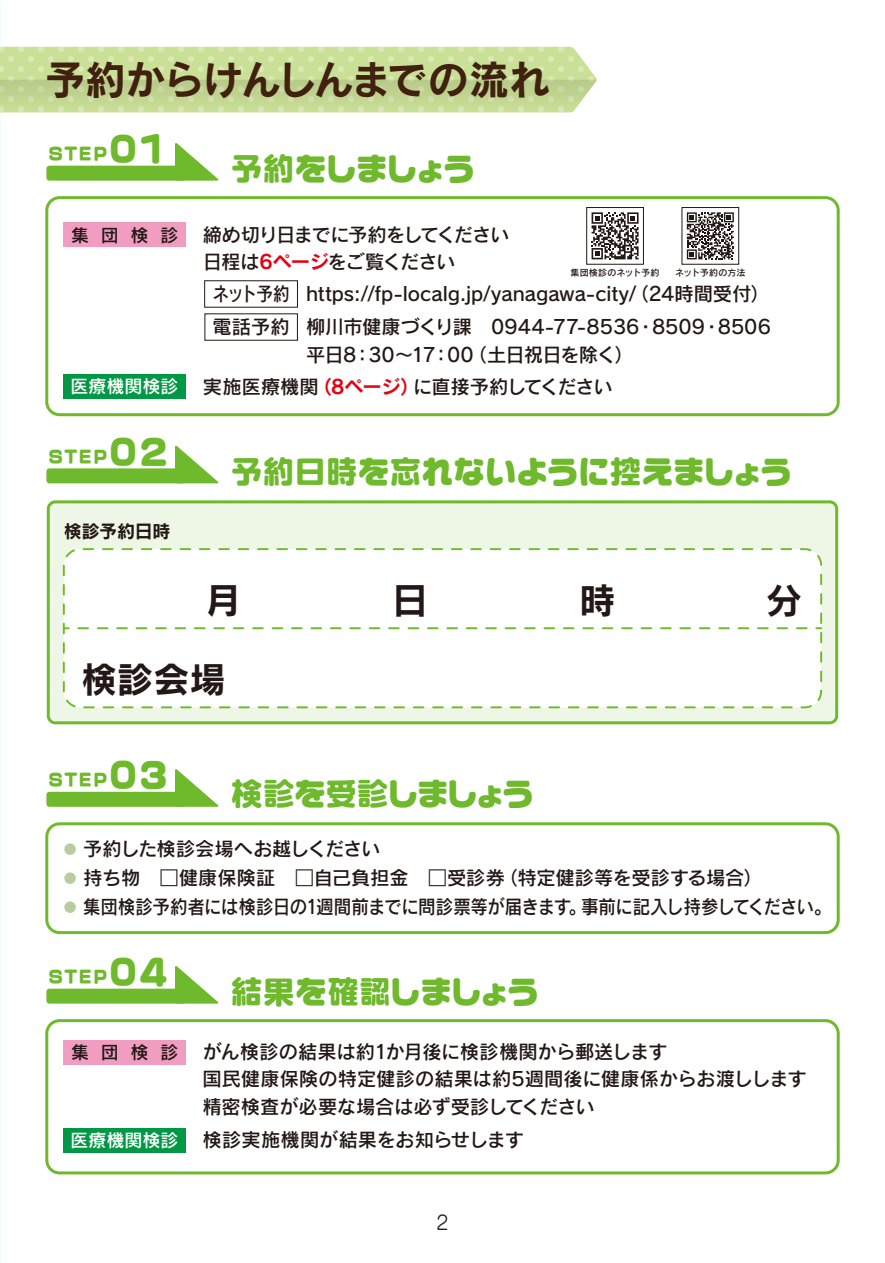
<style>
.page{position:relative;width:885px;height:1263px;background:#fff}
.page>*{position:absolute;margin:0;border:0;box-sizing:border-box;transform-origin:0 0}
.t1{font:40.5px "Rodin Pro B";letter-spacing:-.045em;color:#40210f}
.t2{font:36px/78.9px "Rodin Pro B";color:#231815}
.t3{font:31.5px "VD Logo Maru Ultra G";letter-spacing:.015em;color:#6fb92c}
.t4{font:19.5px "Seurat Pro M";color:#231815}
.t5{font:19.2px/27.3px "Rodin Pro DB";letter-spacing:-.015em;color:#231815}
.t6{font:19.2px "Rodin Pro DB";letter-spacing:-.035em;color:#231815;scale:.91 1}
.t7{font:19.2px/27.3px "Rodin Pro DB";letter-spacing:-.075em;color:#231815}
.t8{font:19.2px "Rodin Pro DB";letter-spacing:-.045em;color:#231815}
.t9{font:19.2px "Rodin Pro DB";letter-spacing:-.055em;color:#231815}
.t10{font:19.2px "Rodin Pro DB";letter-spacing:-.015em;color:#231815;scale:.86 1}
.t11{font:18px "Rodin Pro DB";letter-spacing:.005em;color:#fff}
.t12{font:18px "Rodin Pro DB";letter-spacing:.65em;color:#231815}
.t13{font:18px "Rodin Pro B";letter-spacing:-.015em;color:#231815}
.t14{font:17.55px "VD Logo Maru Ultra G";letter-spacing:.06em;color:#6fb92c}
.t15{font:9px "Rodin Pro DB";letter-spacing:.01em;color:#231815}
.s1{font-size:35.85px}
.s2{font-family:"Rodin Pro B";color:#e50012}
.s3{font-size:12.9px;color:#b7cd9e}
</style>
<div class="page">
<svg style="left:0;top:47px;width:596px;height:65px;background:#c8db99"></svg>
<div style="left:45px;top:196px;width:794px;height:220px;border:3px solid #6fba2c;border-radius:13px"></div>
<div style="left:45px;top:1019px;width:794px;height:155px;border:3px solid #6fba2c;border-radius:13px"></div>
<div style="left:45px;top:822px;width:794px;height:112px;border:3px solid #6fba2c;border-radius:13px"></div>
<svg style="left:47px;top:500px;width:791px;height:224px;background:#e0f0d2"></svg>
<div style="left:64px;top:549px;width:757px;height:158px;background:#fff;border-radius:16px"></div>
<div style="left:63px;top:548px;width:759px;height:160px;border:2px dashed #6fb92c;border-radius:16px"></div>
<svg style="left:78px;top:627px;width:743px;height:2px"></svg>
<svg style="left:591px;top:212px;width:47px;height:47px"></svg>
<div style="left:586px;top:207px;width:57px;height:57px;border:1px solid #231815"></div>
<svg style="left:686px;top:212px;width:47px;height:47px"></svg>
<div style="left:204px;top:313px;width:94px;height:28px;border:1px solid #231815"></div>
<div style="left:63px;top:223px;width:123px;height:24px;background:#f09dc1"></div>
<div style="left:64px;top:374px;width:122px;height:25px;background:#009844"></div>
<div style="left:63px;top:1040px;width:123px;height:24px;background:#f09dc1"></div>
<div style="left:64px;top:1128px;width:122px;height:24px;background:#009844"></div>
<div style="left:46px;top:166px;width:139px;height:15px;background:#6fb92c;border-radius:3px"></div>
<svg style="left:175px;top:143px;width:44px;height:38px"></svg>
<div style="left:46px;top:989px;width:139px;height:15px;background:#6fb92c;border-radius:3px"></div>
<svg style="left:175px;top:966px;width:44px;height:38px"></svg>
<div style="left:46px;top:468px;width:139px;height:15px;background:#6fb92c;border-radius:3px"></div>
<svg style="left:175px;top:445px;width:44px;height:38px"></svg>
<div style="left:46px;top:792px;width:139px;height:15px;background:#6fb92c;border-radius:3px"></div>
<svg style="left:175px;top:769px;width:44px;height:38px"></svg>
<h1 class="t1" style="left:45px;top:53px;width:506px">予約からけんしんまでの流れ</h1>
<p class="t14" style="left:48px;top:145px;width:120px">STEP<span class="s1">01</span></p>
<p class="t12" style="left:71px;top:223px;width:109px">集団検診</p>
<p class="t11" style="left:71px;top:374px;width:109px">医療機関検診</p>
<p class="t14" style="left:48px;top:448px;width:120px">STEP<span class="s1">02</span></p>
<p class="t13" style="left:64px;top:519px;width:108px">検診予約日時</p>
<h3 class="t3" style="left:231px;top:153px;width:245px">予約をしましょう</h3>
<p class="t7" style="left:203px;top:220px;width:308px">締め切り日までに予約をしてください日程は<span class="s2">6ページ</span>をご覧ください</p>
<p class="t15" style="left:570px;top:266px;width:90px">集団検診のネット予約</p>
<p class="t15" style="left:675px;top:266px;width:72px">ネット予約の方法</p>
<p class="t10" style="left:213px;top:281px;width:91px">ネット予約</p>
<p class="t5" style="left:213px;top:313px;width:79px">電話予約</p>
<p class="t5" style="left:306px;top:277px;width:466px;line-height:33px">https://fp-localg.jp/yanagawa-city/（24時間受付）柳川市健康づくり課　0944-77-8536・8509・8506</p>
<p class="t8" style="left:306px;top:342px;width:329px">平日8：30～17：00（土日祝日を除く）</p>
<p class="t5" style="left:203px;top:372px;width:411px">実施医療機関<span class="s2">（8ページ）</span>に直接予約してください</p>
<h3 class="t3" style="left:231px;top:455px;width:561px">予約日時を忘れないように控えましょう</h3>
<h2 class="t2" style="left:81px;top:559px;width:161px;text-indent:124px">月検診会場</h2>
<h2 class="t2" style="left:392px;top:559px;width:37px">日</h2>
<h2 class="t2" style="left:579px;top:559px;width:37px">時</h2>
<h2 class="t2" style="left:766px;top:559px;width:37px">分</h2>
<p class="t14" style="left:48px;top:771px;width:120px">STEP<span class="s1">03</span></p>
<h3 class="t3" style="left:231px;top:778px;width:304px">検診を受診しましょう</h3>
<p class="t9" style="left:64px;top:836px;width:318px"><span class="s3">●</span> 予約した検診会場へお越しください</p>
<p class="t5" style="left:64px;top:863px;width:700px"><span class="s3">●</span> 持ち物　□健康保険証　□自己負担金　□受診券（特定健診等を受診する場合）</p>
<p class="t6" style="left:64px;top:894px;width:844px"><span class="s3">●</span> 集団検診予約者には検診日の1週間前までに問診票等が届きます。事前に記入し持参してください。</p>
<p class="t14" style="left:48px;top:968px;width:120px">STEP<span class="s1">04</span></p>
<p class="t12" style="left:71px;top:1040px;width:109px">集団検診</p>
<p class="t11" style="left:71px;top:1128px;width:109px">医療機関検診</p>
<h3 class="t3" style="left:231px;top:976px;width:309px">結果を確認しましょう</h3>
<p class="t5" style="left:202px;top:1037px;width:605px">がん検診の結果は約1か月後に検診機関から郵送します<br>国民健康保険の特定健診の結果は約5週間後に健康係からお渡しします精密検査が必要な場合は必ず受診してください</p>
<p class="t5" style="left:203px;top:1125px;width:323px">検診実施機関が結果をお知らせします</p>
<p class="t4" style="left:436px;top:1210px;width:14px">2</p>
</div>
